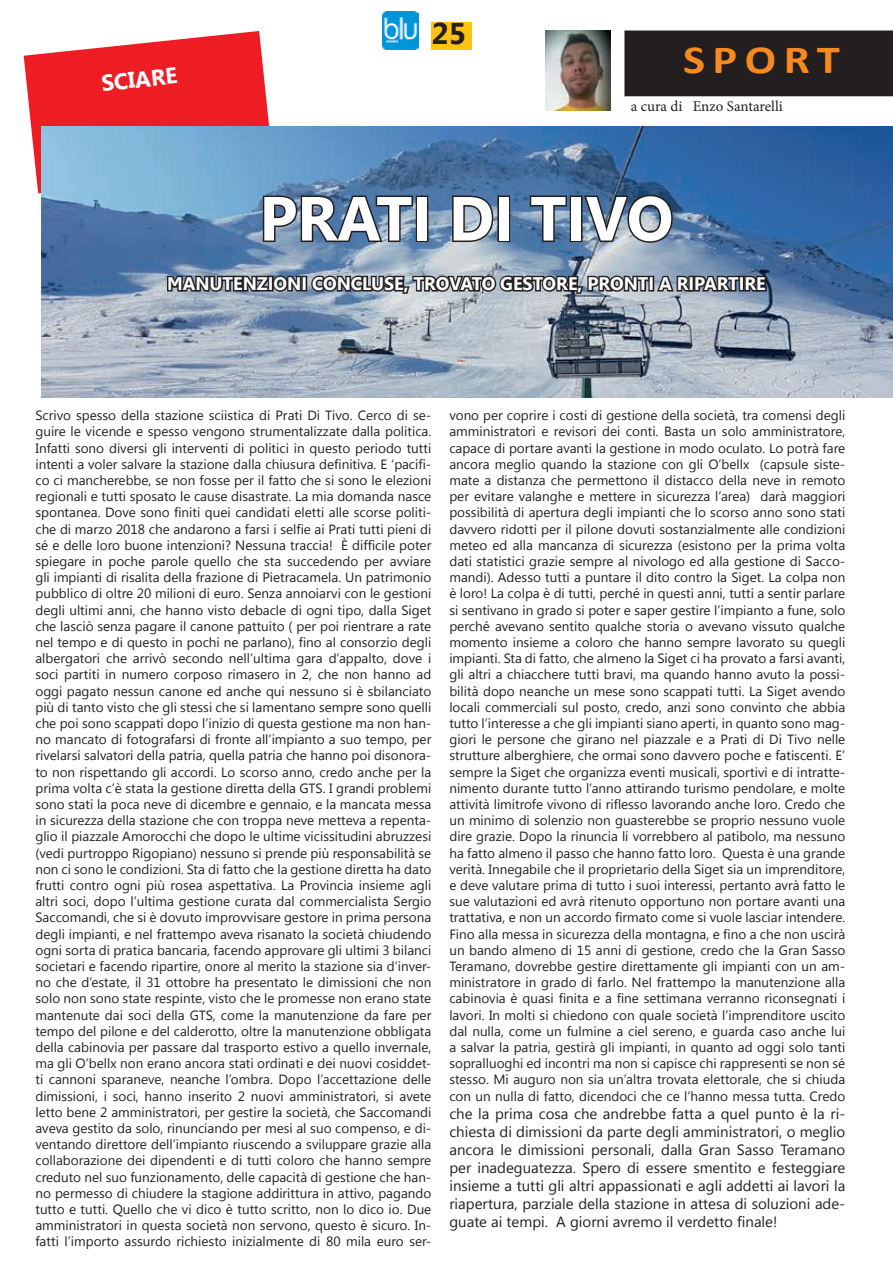
<style>
.page{position:relative;width:893px;height:1263px;background:#fff}
.page>*{position:absolute;margin:0;border:0;box-sizing:border-box;transform-origin:0 0}
.t1{font:700 62.1px "Leelawadee";color:#fff}
.t2{font:700 40.05px "Calibri";letter-spacing:.16em;color:#f6891f;scale:1.16 1}
.t3{font:700 30px "Segoe UI";color:#231f20}
.t4{font:700 22.5px "Segoe UI";color:#fff}
.t5{font:700 18.15px "Leelawadee";color:#fff}
.t6{font:15px "Minion Pro";color:#231f20}
.t7{font:14.85px/18px "Segoe UI";color:#231f20;text-align:justify}
.t8{font:13.35px/16.2px "Segoe UI";color:#231f20;text-align:justify}
</style>
<div class="page">
<div style="left:624px;top:30px;width:269px;height:67px;background:#231f20"></div>
<img style="left:383px;top:11px;width:36px;height:39px">
<div style="left:432px;top:22px;width:40px;height:28px;background:#fec210"></div>
<img style="left:41px;top:126px;width:852px;height:271px">
<svg style="left:24px;top:31px;width:390px;height:214px"></svg>
<div style="left:416px;top:196px;width:12px;height:46px;border:3px solid #231f20"></div>
<svg style="left:451px;top:194px;width:44px;height:49px"></svg>
<div style="left:497px;top:196px;width:13px;height:46px;border:3px solid #231f20"></div>
<svg style="left:528px;top:194px;width:40px;height:49px"></svg>
<div style="left:570px;top:196px;width:12px;height:46px;border:3px solid #231f20"></div>
<img style="left:582px;top:193px;width:92px;height:51px">
<svg style="left:165px;top:268px;width:138px;height:30px"></svg>
<div style="left:301px;top:276px;width:6px;height:15px;border:3px solid #231f20"></div>
<svg style="left:309px;top:268px;width:459px;height:30px"></svg>
<img style="left:545px;top:31px;width:66px;height:79px">
<h3 class="t4" style="left:100px;top:67px;width:78px;rotate:-6deg">SCIARE</h3>
<h3 class="t3" style="left:432px;top:12px;width:36px">25</h3>
<h2 class="t2" style="left:683px;top:34px;width:137px">SPORT</h2>
<p class="t6" style="left:631px;top:97px;width:154px">a cura di Enzo Santarelli</p>
<h1 class="t1" style="left:259px;top:183px;width:415px">PRATI DI TIVO</h1>
<h3 class="t5" style="left:167px;top:273px;width:600px">MANUTENZIONI CONCLUSE, TROVATO GESTORE, PRONTI A RIPARTIRE</h3>
<p class="t8" style="left:35px;top:407px;width:397px">Scrivo spesso della stazione sciistica di Prati Di Tivo. Cerco di se&shy;guire le vicende e spesso vengono strumentalizzate dalla politica.<br>Infatti sono diversi gli interventi di politici in questo periodo tutti intenti a voler salvare la stazione dalla chiusura definitiva. E ‘pacifi&shy;co ci mancherebbe, se non fosse per il fatto che si sono le elezioni regionali e tutti sposato le cause disastrate. La mia domanda nasce spontanea. Dove sono finiti quei candidati eletti alle scorse politi&shy;che di marzo 2018 che andarono a farsi i selfie ai Prati tutti pieni di sé e delle loro buone intenzioni? Nessuna traccia! È difficile poter spiegare in poche parole quello che sta succedendo per avviare gli impianti di risalita della frazione di Pietracamela. Un patrimonio pubblico di oltre 20 milioni di euro. Senza annoiarvi con le gestioni degli ultimi anni, che hanno visto debacle di ogni tipo, dalla Siget che lasciò senza pagare il canone pattuito ( per poi rientrare a rate nel tempo e di questo in pochi ne parlano), fino al consorzio degli albergatori che arrivò secondo nell’ultima gara d’appalto, dove i soci partiti in numero corposo rimasero in 2, che non hanno ad oggi pagato nessun canone ed anche qui nessuno si è sbilanciato più di tanto visto che gli stessi che si lamentano sempre sono quelli che poi sono scappati dopo l’inizio di questa gestione ma non han&shy;no mancato di fotografarsi di fronte all’impianto a suo tempo, per rivelarsi salvatori della patria, quella patria che hanno poi disonora&shy;to non rispettando gli accordi. Lo scorso anno, credo anche per la prima volta c’è stata la gestione diretta della GTS. I grandi problemi sono stati la poca neve di dicembre e gennaio, e la mancata messa in sicurezza della stazione che con troppa neve metteva a repenta&shy;glio il piazzale Amorocchi che dopo le ultime vicissitudini abruzzesi (vedi purtroppo Rigopiano) nessuno si prende più responsabilità se non ci sono le condizioni. Sta di fatto che la gestione diretta ha dato frutti contro ogni più rosea aspettativa. La Provincia insieme agli altri soci, dopo l’ultima gestione curata dal commercialista Sergio Saccomandi, che si è dovuto improvvisare gestore in prima persona degli impianti, e nel frattempo aveva risanato la società chiudendo ogni sorta di pratica bancaria, facendo approvare gli ultimi 3 bilanci societari e facendo ripartire, onore al merito la stazione sia d’inver&shy;no che d’estate, il 31 ottobre ha presentato le dimissioni che non solo non sono state respinte, visto che le promesse non erano state mantenute dai soci della GTS, come la manutenzione da fare per tempo del pilone e del calderotto, oltre la manutenzione obbligata della cabinovia per passare dal trasporto estivo a quello invernale, ma gli O’bellx non erano ancora stati ordinati e dei nuovi cosiddet&shy;ti cannoni sparaneve, neanche l’ombra. Dopo l’accettazione delle dimissioni, i soci, hanno inserito 2 nuovi amministratori, si avete letto bene 2 amministratori, per gestire la società, che Saccomandi aveva gestito da solo, rinunciando per mesi al suo compenso, e di&shy;ventando direttore dell’impianto riuscendo a sviluppare grazie alla collaborazione dei dipendenti e di tutti coloro che hanno sempre creduto nel suo funzionamento, delle capacità di gestione che han&shy;no permesso di chiudere la stagione addirittura in attivo, pagando tutto e tutti. Quello che vi dico è tutto scritto, non lo dico io. Due amministratori in questa società non servono, questo è sicuro. In&shy;fatti l’importo assurdo richiesto inizialmente di 80 mila euro ser-</p>
<p class="t8" style="left:449px;top:407px;width:397px">vono per coprire i costi di gestione della società, tra comensi degli amministratori e revisori dei conti. Basta un solo amministratore, capace di portare avanti la gestione in modo oculato. Lo potrà fare ancora meglio quando la stazione con gli O’bellx (capsule siste&shy;mate a distanza che permettono il distacco della neve in remoto per evitare valanghe e mettere in sicurezza l’area) darà maggiori possibilità di apertura degli impianti che lo scorso anno sono stati davvero ridotti per il pilone dovuti sostanzialmente alle condizioni meteo ed alla mancanza di sicurezza (esistono per la prima volta dati statistici grazie sempre al nivologo ed alla gestione di Sacco&shy;mandi). Adesso tutti a puntare il dito contro la Siget. La colpa non è loro! La colpa è di tutti, perché in questi anni, tutti a sentir parlare si sentivano in grado si poter e saper gestire l’impianto a fune, solo perché avevano sentito qualche storia o avevano vissuto qualche momento insieme a coloro che hanno sempre lavorato su quegli impianti. Sta di fatto, che almeno la Siget ci ha provato a farsi avanti, gli altri a chiacchere tutti bravi, ma quando hanno avuto la possi&shy;bilità dopo neanche un mese sono scappati tutti. La Siget avendo locali commerciali sul posto, credo, anzi sono convinto che abbia tutto l’interesse a che gli impianti siano aperti, in quanto sono mag&shy;giori le persone che girano nel piazzale e a Prati di Di Tivo nelle strutture alberghiere, che ormai sono davvero poche e fatiscenti. E’ sempre la Siget che organizza eventi musicali, sportivi e di intratte&shy;nimento durante tutto l’anno attirando turismo pendolare, e molte attività limitrofe vivono di riflesso lavorando anche loro. Credo che un minimo di solenzio non guasterebbe se proprio nessuno vuole dire grazie. Dopo la rinuncia li vorrebbero al patibolo, ma nessuno ha fatto almeno il passo che hanno fatto loro. Questa è una grande verità. Innegabile che il proprietario della Siget sia un imprenditore, e deve valutare prima di tutto i suoi interessi, pertanto avrà fatto le sue valutazioni ed avrà ritenuto opportuno non portare avanti una trattativa, e non un accordo firmato come si vuole lasciar intendere.<br>Fino alla messa in sicurezza della montagna, e fino a che non uscirà un bando almeno di 15 anni di gestione, credo che la Gran Sasso Teramano, dovrebbe gestire direttamente gli impianti con un am&shy;ministratore in grado di farlo. Nel frattempo la manutenzione alla cabinovia è quasi finita e a fine settimana verranno riconsegnati i lavori. In molti si chiedono con quale società l’imprenditore uscito dal nulla, come un fulmine a ciel sereno, e guarda caso anche lui a salvar la patria, gestirà gli impianti, in quanto ad oggi solo tanti sopralluoghi ed incontri ma non si capisce chi rappresenti se non sé stesso. Mi auguro non sia un’altra trovata elettorale, che si chiuda con un nulla di fatto, dicendoci che ce l’hanno messa tutta. Credo</p>
<p class="t7" style="left:449px;top:1104px;width:397px">che la prima cosa che andrebbe fatta a quel punto è la ri&shy;chiesta di dimissioni da parte degli amministratori, o meglio ancora le dimissioni personali, dalla Gran Sasso Teramano per inadeguatezza. Spero di essere smentito e festeggiare insieme a tutti gli altri appassionati e agli addetti ai lavori la riapertura, parziale della stazione in attesa di soluzioni ade&shy;guate ai tempi. A giorni avremo il verdetto finale!</p>
</div>
